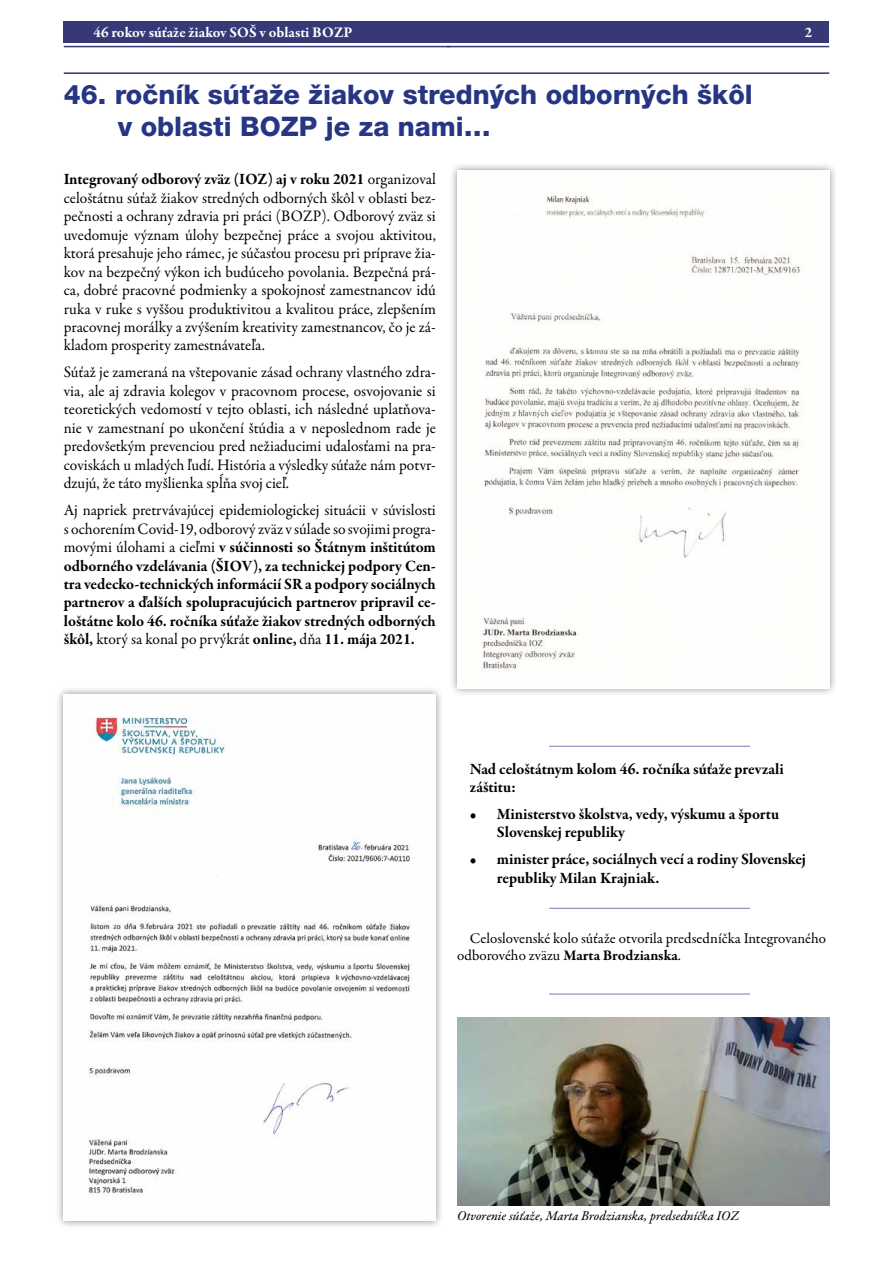
<style>
.page{position:relative;width:893px;height:1263px;background:#fff}
.page>*{position:absolute;margin:0;border:0;box-sizing:border-box;transform-origin:0 0}
.t1{font:800 27px/32.4px "Helvetica Neue LT Pro";color:#273684}
.t2{font:16.05px/18.5px "Garamond Premr Pro";color:#000;text-align:justify}
.t3{font:700 16.05px/18.5px "Garamond Premr Pro";color:#000}
.t4{font:15px/17.2px "Garamond Premr Pro";color:#000}
.t5{font:700 15px "Garamond Premr Pro";color:#fff}
.t6{font:13.5px "Garamond Premr Pro Med It";color:#000}
.s1{font-weight:700}
.s2{font-weight:400}
</style>
<div class="page">
<div style="left:64px;top:21px;width:765px;height:22px;background:#363976"></div>
<hr style="left:64px;top:46px;width:386px;height:1px;background:#363976">
<hr style="left:447px;top:46px;width:382px;height:1px;background:#363976">
<hr style="left:64px;top:72px;width:765px;height:2px;background:#273684">
<hr style="left:549px;top:746px;width:201px;height:1px;background:#7a79b1">
<hr style="left:549px;top:908px;width:201px;height:1px;background:#7a79b1">
<hr style="left:549px;top:994px;width:201px;height:1px;background:#7a79b1">
<img style="left:457px;top:1017px;width:372px;height:189px">
<div style="left:55px;top:685px;width:389px;height:543px;background:#000;opacity:.45"></div>
<img style="left:64px;top:694px;width:372px;height:526px">
<div style="left:448px;top:161px;width:390px;height:536px;background:#000;opacity:.45"></div>
<img style="left:457px;top:170px;width:372px;height:518px">
<p class="t5" style="left:94px;top:23px;width:261px">46 rokov súťaže žiakov SOŠ v oblasti BOZP</p>
<p class="t5" style="left:805px;top:23px;width:9px">2</p>
<h1 class="t1" style="left:118px;top:78px;width:636px;text-indent:-54px">46. ročník súťaže žiakov stredných odborných škôl v oblasti BOZP je za nami…</h1>
<p class="t2" style="left:64px;top:170px;width:374px"><span class="s1">Integrovaný odborový zväz (IOZ) aj v roku 2021</span> organizoval celoštátnu súťaž žiakov stredných odborných škôl v oblasti bez&shy;pečnosti a ochrany zdravia pri práci (BOZP). Odborový zväz si uvedomuje význam úlohy bezpečnej práce a svojou aktivitou, ktorá presahuje jeho rámec, je súčasťou procesu pri príprave žia&shy;kov na bezpečný výkon ich budúceho povolania. Bezpečná prá&shy;ca, dobré pracovné podmienky a spokojnosť zamestnancov idú ruka v ruke s vyššou produktivitou a kvalitou práce, zlepšením pracovnej morálky a zvýšením kreativity zamestnancov, čo je zá&shy;kladom prosperity zamestnávateľa.</p>
<p class="t2" style="left:64px;top:364px;width:374px">Súťaž je zameraná na vštepovanie zásad ochrany vlastného zdra&shy;via, ale aj zdravia kolegov v pracovnom procese, osvojovanie si teoretických vedomostí v tejto oblasti, ich následné uplatňova&shy;nie v zamestnaní po ukončení štúdia a v neposlednom rade je predovšetkým prevenciou pred nežiaducimi udalosťami na pra&shy;coviskách u mladých ľudí. História a výsledky súťaže nám potvr&shy;dzujú, že táto myšlienka spĺňa svoj cieľ.</p>
<p class="t3" style="left:64px;top:501px;width:374px;text-align:justify"><span class="s2">Aj napriek pretrvávajúcej epidemiologickej situácii v súvislosti s ochorením Covid-19, odborový zväz v súlade so svojimi progra&shy;movými úlohami a cieľmi</span> v súčinnosti so Štátnym inštitútom odborného vzdelávania (ŠIOV), za technickej podpory Cen‑ tra vedecko‑technických informácií SR a podpory sociálnych partnerov a ďalších spolupracujúcich partnerov pripravil ce‑ loštátne kolo 46. ročníka súťaže žiakov stredných odborných škôl, <span class="s2">ktorý sa konal po prvýkrát</span> online, <span class="s2">dňa</span> 11. mája 2021.</p>
<p class="t3" style="left:470px;top:759px;width:316px">Nad celoštátnym kolom 46. ročníka súťaže prevzali záštitu:</p>
<p class="t3" style="left:497px;top:805px;width:284px;text-indent:-27px"><span class="s2">•</span> Ministerstvo školstva, vedy, výskumu a športu<br>Slovenskej republiky</p>
<p class="t3" style="left:497px;top:850px;width:311px;text-indent:-27px"><span class="s2">•</span> minister práce, sociálnych vecí a rodiny Slovenskej republiky Milan Krajniak.</p>
<p class="t4" style="left:457px;top:930px;width:370px;text-indent:13px">Celoslovenské kolo súťaže otvorila predsedníčka Integrovaného odborového zväzu <span class="s1">Marta Brodzianska</span>.</p>
<p class="t6" style="left:457px;top:1208px;width:284px">Otvorenie súťaže, Marta Brodzianska, predsedníčka IOZ</p>
</div>
